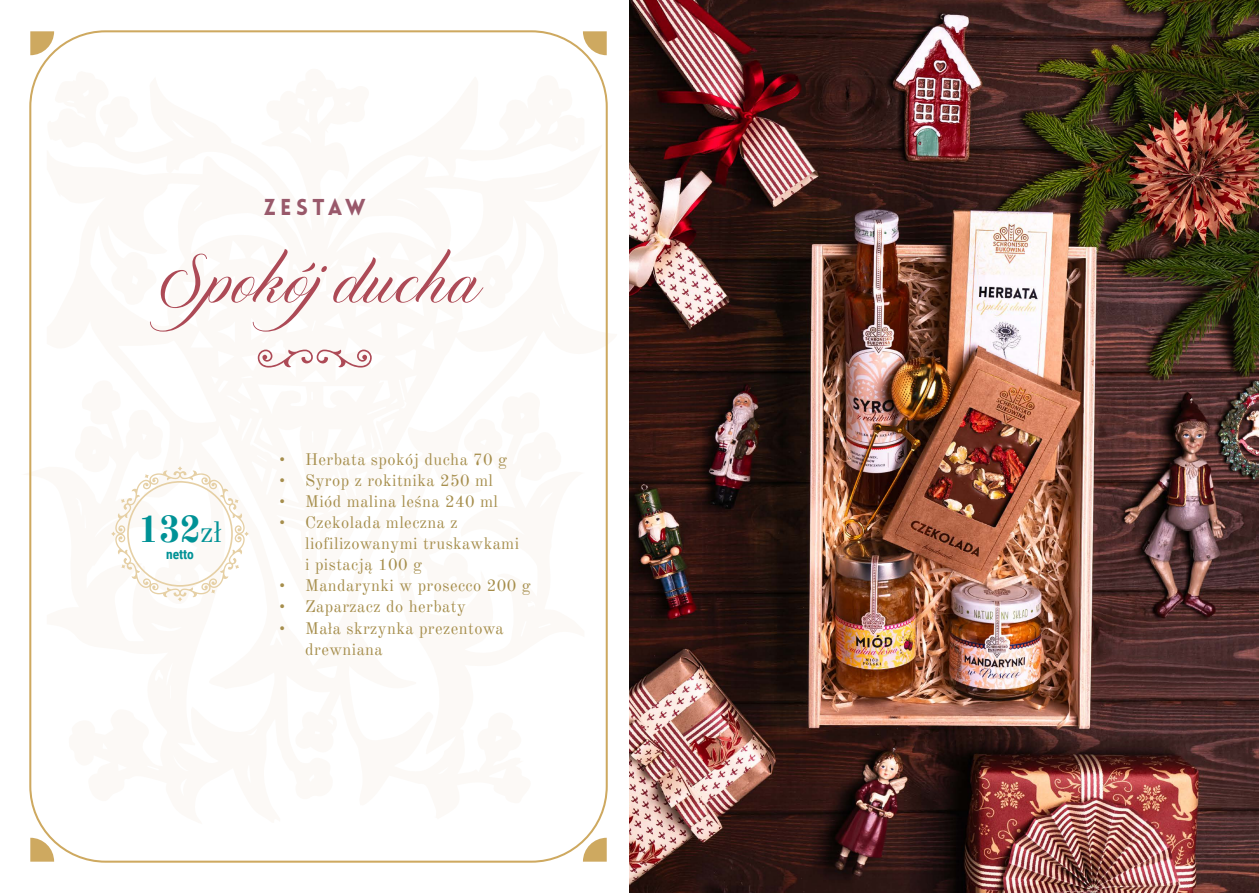
<style>
.page{position:relative;width:1259px;height:893px;background:#fff}
.page>*{position:absolute;margin:0;border:0;box-sizing:border-box;transform-origin:0 0}
.t1{font:82.5px "Diploma Script Pro";color:#ad4a56}
.t2{font:700 37.5px "Old Standard TT";color:#009296}
.t3{font:900 22.5px "Lovelo";letter-spacing:.2em;color:#99596b}
.t4{font:16.5px/21px "Old Standard TT";letter-spacing:.025em;color:#a68e4c}
.t5{font:700 13.5px "Roboto Condensed";color:#009296}
.s1{font-weight:400;font-size:30px}
</style>
<div class="page">
<img style="left:629px;top:0;width:630px;height:893px">
<svg style="left:29px;top:30px;width:579px;height:833px"></svg>
<svg style="left:30px;top:838px;width:24px;height:24px"></svg>
<svg style="left:583px;top:838px;width:24px;height:24px"></svg>
<svg style="left:30px;top:31px;width:24px;height:24px"></svg>
<svg style="left:583px;top:31px;width:24px;height:24px"></svg>
<svg style="left:111px;top:466px;width:138px;height:135px"></svg>
<svg style="left:258px;top:350px;width:114px;height:19px"></svg>
<h3 class="t3" style="left:264px;top:193px;width:104px">ZESTAw</h3>
<h1 class="t1" style="left:158px;top:225px;width:325px">Spokójducha</h1>
<h2 class="t2" style="left:138px;top:500px;width:85px">132<span class="s1">zł</span></h2>
<p class="t5" style="left:166px;top:545px;width:29px">netto</p>
<p class="t4" style="left:278px;top:448px;width:230px">• Herbata spokój ducha 70 g</p>
<p class="t4" style="left:278px;top:469px;width:216px">• Syrop z rokitnika 250 ml</p>
<p class="t4" style="left:278px;top:490px;width:221px">• Miód malina leśna 240 ml</p>
<p class="t4" style="left:305px;top:511px;width:216px;text-indent:-27px">• Czekolada mleczna z liofilizowanymi truskawkami i pistacją 100 g</p>
<p class="t4" style="left:278px;top:574px;width:254px">• Mandarynki w prosecco 200 g</p>
<p class="t4" style="left:278px;top:595px;width:189px">• Zaparzacz do herbaty</p>
<p class="t4" style="left:305px;top:616px;width:200px;text-indent:-27px">• Mała skrzynka prezentowa drewniana</p>
</div>
